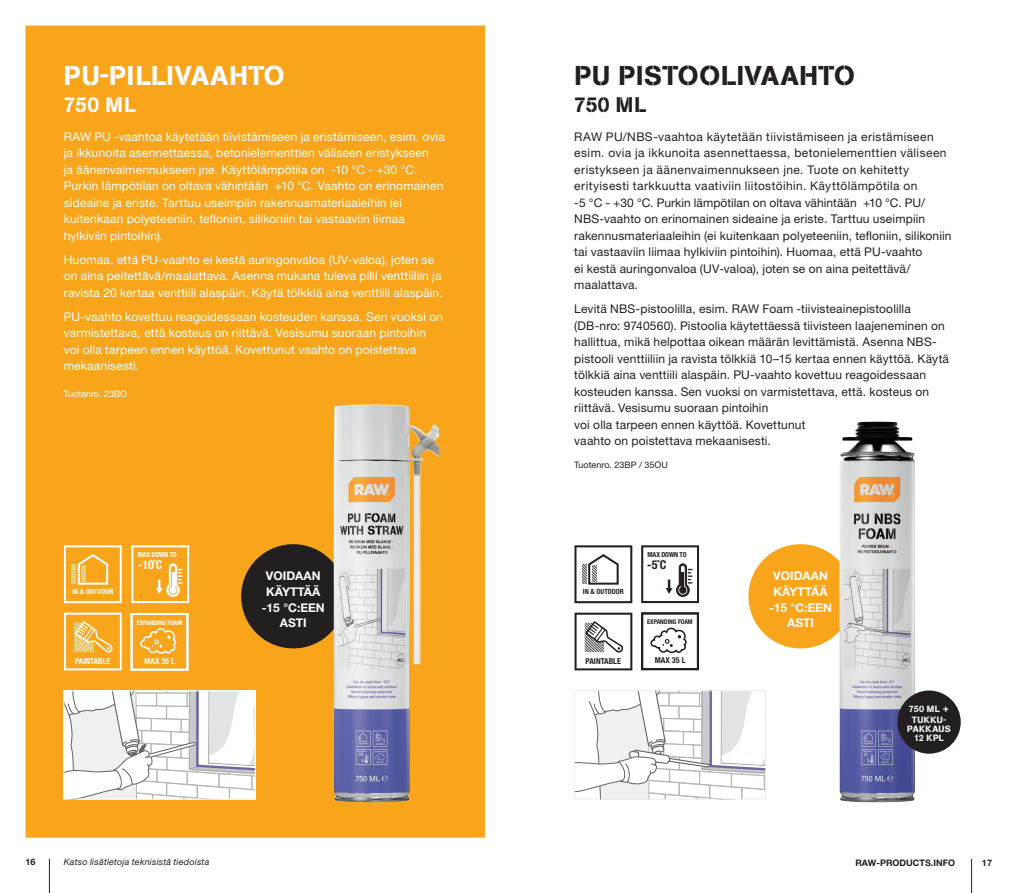
<style>
.page{position:relative;width:1021px;height:893px;background:#fff}
.page>*{position:absolute;margin:0;border:0;box-sizing:border-box;transform-origin:0 0}
.Header_Product_Small{font:27px "AG Book Pro Stencil";letter-spacing:.025em;color:#231f20}
.Header_Product_Small-2{font:27px "AG Book Pro Stencil";letter-spacing:.02em;color:#fff}
.Header_Product_Small-3{font:21px "AG Book Pro Stencil";color:#231f20}
.Header_Product_Small-4{font:21px "AG Book Pro Stencil";color:#fff}
.t1{font:700 condensed 12.3px "Helvetica Neue LT Std";color:#fff}
.t2{font:700 condensed 12.3px "Helvetica Neue LT Std";color:#231f20}
.Produkt_broedtext_Bl{font:12px/16.5px "Helvetica Neue LT Std";letter-spacing:.015em;color:#231f20}
.Produkt_broedtext_Bl-2{font:12px/16.5px "Helvetica Neue LT Std";letter-spacing:.015em;color:#fff}
.t3{font:700 12px/15.8px "Helvetica Neue LT Std";color:#fff;text-align:center}
.Punkter_i_broedtext{font:italic 9px "Helvetica Neue LT Std";letter-spacing:.025em;color:#231f20}
.Produktinformationer{font:9px/9px "AG Book Pro Stencil";letter-spacing:.045em;color:#fff;text-align:center}
.t4{font:700 9px "Helvetica Neue LT Std";color:#231f20}
.DB-Nr__Black{font:9px "Helvetica Neue LT Std";color:#231f20}
.DB-Nr__Black-2{font:9px "Helvetica Neue LT Std";color:#fff}
.t5{font:700 condensed 8.1px "Helvetica Neue LT Std";color:#231f20}
.t6{font:700 condensed 8.1px "Helvetica Neue LT Std";color:#fff}
.t7{font:700 condensed 7.2px "Helvetica Neue LT Std";color:#231f20}
.t8{font:700 condensed 7.2px "Helvetica Neue LT Std";color:#fff}
.t9{font:700 condensed 6.9px "Helvetica Neue LT Std";letter-spacing:-.02em;color:#231f20}
.t10{font:700 condensed 6.9px "Helvetica Neue LT Std";letter-spacing:-.02em;color:#fff}
.t11{font:700 condensed 6.6px "Helvetica Neue LT Std";letter-spacing:-.01em;color:#231f20}
.t12{font:700 condensed 6.6px "Helvetica Neue LT Std";letter-spacing:-.01em;color:#fff}
</style>
<div class="page">
<hr style="left:971px;top:859px;width:1px;height:34px;background:#231f20">
<hr style="left:49px;top:859px;width:1px;height:34px;background:#231f20">
<svg style="left:641px;top:612px;width:58px;height:58px"></svg>
<svg style="left:641px;top:545px;width:58px;height:58px"></svg>
<svg style="left:574px;top:545px;width:58px;height:58px"></svg>
<svg style="left:582px;top:565px;width:4px;height:19px"></svg>
<svg style="left:591px;top:565px;width:5px;height:16px"></svg>
<svg style="left:574px;top:613px;width:58px;height:57px"></svg>
<div style="left:26px;top:26px;width:459px;height:812px;background:#f9a51b"></div>
<svg style="left:65px;top:692px;width:188px;height:105px"></svg>
<div style="left:63px;top:690px;width:192px;height:109px;border:1px solid #fff"></div>
<svg style="left:131px;top:613px;width:57px;height:58px;background:#fab647"></svg>
<svg style="left:131px;top:545px;width:58px;height:58px"></svg>
<svg style="left:64px;top:545px;width:58px;height:58px;background:#fab749"></svg>
<svg style="left:72px;top:565px;width:4px;height:19px"></svg>
<svg style="left:81px;top:565px;width:5px;height:16px"></svg>
<svg style="left:64px;top:613px;width:58px;height:57px;background:#fab94f"></svg>
<svg style="left:576px;top:692px;width:188px;height:105px"></svg>
<div style="left:574px;top:690px;width:192px;height:109px;border:1px solid #ececee"></div>
<div style="left:748px;top:544px;width:104px;height:104px;background:#f9a51b;border-radius:50%"></div>
<div style="left:241px;top:544px;width:104px;height:104px;background:#231f20;border-radius:50%"></div>
<img style="left:308px;top:388px;width:131px;height:417px">
<img style="left:813px;top:421px;width:131px;height:382px">
<div style="left:897px;top:690px;width:63px;height:64px;background:#231f20;border-radius:50%"></div>
<p class="Header_Product_Small-2" style="left:64px;top:58px;width:222px">PU-PILLIVAAHTO</p>
<p class="Header_Product_Small-4" style="left:64px;top:91px;width:74px">750 ML</p>
<p class="Produkt_broedtext_Bl-2" style="left:64px;top:128px;width:382px">RAW PU -vaahtoa käytetään tiivistämiseen ja eristämiseen, esim. ovia ja ikkunoita asennettaessa, betonielementtien väliseen eristykseen<br>ja äänenvaimennukseen jne. Käyttölämpötila on -10 °C - +30 °C.<br>Purkin lämpötilan on oltava vähintään +10 °C. Vaahto on erinomainen sideaine ja eriste. Tarttuu useimpiin rakennusmateriaaleihin (ei kuitenkaan polyeteeniin, tefloniin, silikoniin tai vastaaviin liimaa hylkiviin pintoihin).</p>
<p class="Produkt_broedtext_Bl-2" style="left:64px;top:251px;width:380px">Huomaa, että PU-vaahto ei kestä auringonvaloa (UV-valoa), joten se on aina peitettävä/maalattava. Asenna mukana tuleva pilli venttiiliin ja ravista 20 kertaa venttiili alaspäin. Käytä tölkkiä aina venttiili alaspäin.</p>
<p class="Produkt_broedtext_Bl-2" style="left:64px;top:308px;width:381px">PU-vaahto kovettuu reagoidessaan kosteuden kanssa. Sen vuoksi on varmistettava, että kosteus on riittävä. Vesisumu suoraan pintoihin voi olla tarpeen ennen käyttöä. Kovettunut vaahto on poistettava mekaanisesti.</p>
<p class="DB-Nr__Black-2" style="left:64px;top:388px;width:65px">Tuotenro. 23BO</p>
<p class="Header_Product_Small" style="left:574px;top:58px;width:282px">PU PISTOOLIVAAHTO</p>
<p class="Header_Product_Small-3" style="left:574px;top:91px;width:74px">750 ML</p>
<p class="Produkt_broedtext_Bl" style="left:574px;top:128px;width:379px">RAW PU/NBS-vaahtoa käytetään tiivistämiseen ja eristämiseen esim. ovia ja ikkunoita asennettaessa, betonielementtien väliseen eristykseen ja äänenvaimennukseen jne. Tuote on kehitetty erityisesti tarkkuutta vaativiin liitostöihin. Käyttölämpötila on<br>-5 °C - +30 °C. Purkin lämpötilan on oltava vähintään +10 °C. PU/ NBS-vaahto on erinomainen sideaine ja eriste. Tarttuu useimpiin rakennusmateriaaleihin (ei kuitenkaan polyeteeniin, tefloniin, silikoniin tai vastaaviin liimaa hylkiviin pintoihin). Huomaa, että PU-vaahto<br>ei kestä auringonvaloa (UV-valoa), joten se on aina peitettävä/ maalattava.</p>
<p class="Produkt_broedtext_Bl" style="left:574px;top:300px;width:376px">Levitä NBS-pistoolilla, esim. RAW Foam -tiivisteainepistoolilla (DB-nro: 9740560). Pistoolia käytettäessä tiivisteen laajeneminen on hallittua, mikä helpottaa oikean määrän levittämistä. Asenna NBS&shy;pistooli venttiiliin ja ravista tölkkiä 10–15 kertaa ennen käyttöä. Käytä tölkkiä aina venttiili alaspäin. PU-vaahto kovettuu reagoidessaan kosteuden kanssa. Sen vuoksi on varmistettava, että. kosteus on riittävä. Vesisumu suoraan pintoihin<br>voi olla tarpeen ennen käyttöä. Kovettunut<br>vaahto on poistettava mekaanisesti.</p>
<p class="DB-Nr__Black" style="left:574px;top:459px;width:95px">Tuotenro. 23BP / 35OU</p>
<p class="t8" style="left:72px;top:587px;width:42px">IN &amp; OUTDOOR</p>
<p class="t10" style="left:138px;top:550px;width:40px">MAX DOWN TO</p>
<p class="t1" style="left:138px;top:557px;width:26px">-10<sup>º</sup>C</p>
<p class="t12" style="left:137px;top:618px;width:47px">EXPANDING FOAM</p>
<p class="t3" style="left:262px;top:568px;width:65px">VOIDAAN<br>KÄYTTÄÄ -15 °C:EEN<br>ASTI</p>
<p class="t7" style="left:583px;top:587px;width:42px">IN &amp; OUTDOOR</p>
<p class="t9" style="left:647px;top:550px;width:40px">MAX DOWN TO</p>
<p class="t2" style="left:647px;top:557px;width:21px">-5<sup>º</sup>C</p>
<p class="t11" style="left:647px;top:618px;width:47px">EXPANDING FOAM</p>
<p class="t3" style="left:769px;top:568px;width:65px">VOIDAAN<br>KÄYTTÄÄ -15 °C:EEN<br>ASTI</p>
<p class="t6" style="left:75px;top:656px;width:37px">PAINTABLE</p>
<p class="t6" style="left:144px;top:656px;width:32px">MAX 35 L</p>
<p class="t5" style="left:585px;top:656px;width:37px">PAINTABLE</p>
<p class="t5" style="left:655px;top:655px;width:32px">MAX 35 L</p>
<p class="Produktinformationer" style="left:908px;top:704px;width:42px">750 ML +</p>
<p class="Produktinformationer" style="left:907px;top:715px;width:45px">TUKKU-<br>PAKKAUS<br>12 KPL</p>
<p class="t4" style="left:25px;top:857px;width:12px">16</p>
<p class="t4" style="left:855px;top:857px;width:101px">RAW-PRODUCTS.INFO</p>
<p class="t4" style="left:981px;top:857px;width:12px">17</p>
<p class="Punkter_i_broedtext" style="left:64px;top:857px;width:147px">Katso lisätietoja teknisistä tiedoista</p>
</div>
